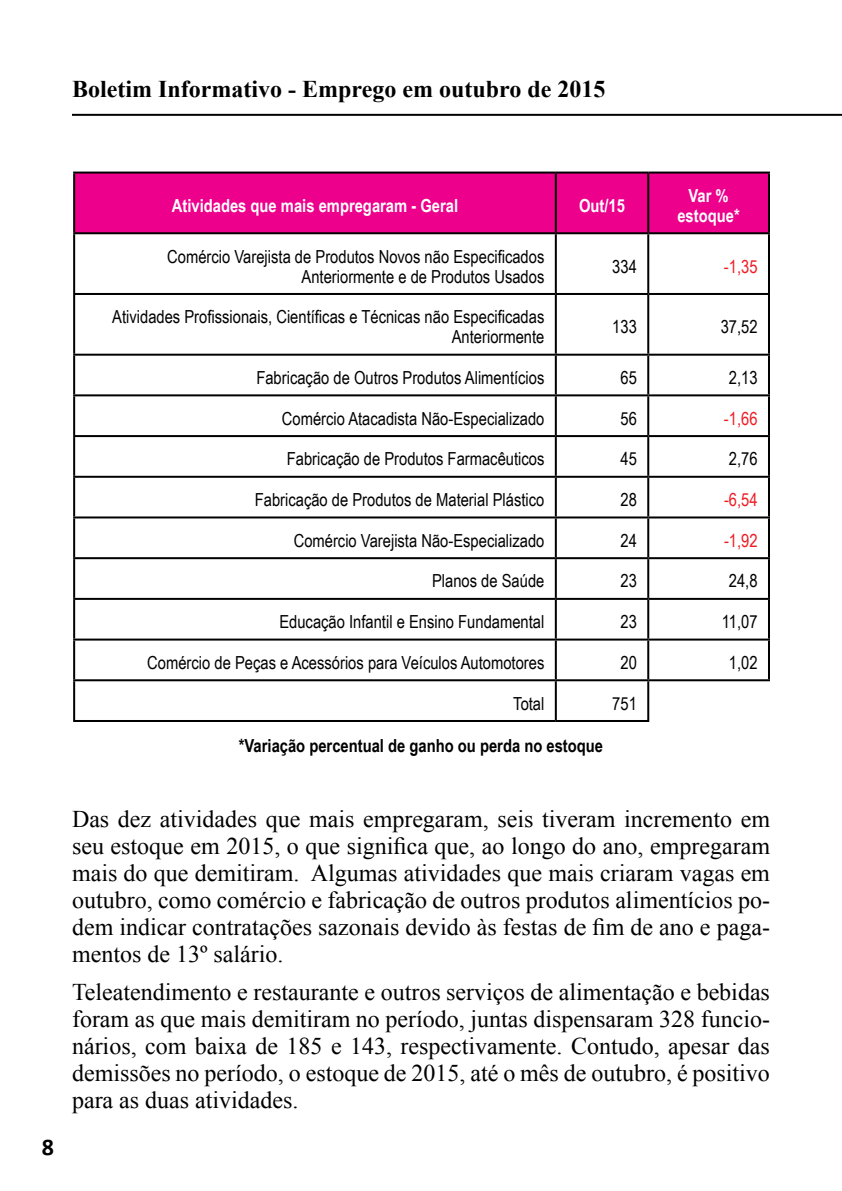
<style>
.page{position:relative;width:842px;height:1191px;background:#fff}
.page>*{position:absolute;margin:0;border:0;box-sizing:border-box;transform-origin:0 0}
.t1{font:24px/27px "Times New Roman";color:#000;text-align:justify}
.t2{font:700 24px "Times New Roman";color:#000}
.t3{font:700 24px "Calibri";color:#000}
.t4{font:18px/20px "Arial Narrow";color:#000;text-align:right}
.t5{font:700 18px/20px "Arial Narrow";color:#fff;text-align:center}
.t6{font:700 18px "Arial Narrow";color:#000}
.t7{font:18px "Arial Narrow";color:#ed1d24}
</style>
<div class="page">
<hr style="left:72px;top:114px;width:770px;height:2px;background:#000">
<div style="left:75px;top:173px;width:693px;height:59px;background:#ec008c"></div>
<svg style="left:75px;top:234px;width:694px;height:487px"></svg>
<svg style="left:75px;top:295px;width:693px;height:384px"></svg>
<hr style="left:73px;top:171px;width:483px;height:2px;background:#000">
<hr style="left:73px;top:173px;width:2px;height:59px;background:#000">
<hr style="left:556px;top:171px;width:92px;height:2px;background:#000">
<hr style="left:555px;top:173px;width:2px;height:59px;background:#000">
<hr style="left:648px;top:171px;width:122px;height:2px;background:#000">
<hr style="left:647px;top:173px;width:2px;height:59px;background:#000">
<hr style="left:768px;top:173px;width:2px;height:59px;background:#000">
<hr style="left:73px;top:232px;width:483px;height:2px;background:#000">
<hr style="left:73px;top:234px;width:2px;height:59px;background:#000">
<hr style="left:556px;top:232px;width:92px;height:2px;background:#000">
<hr style="left:555px;top:234px;width:2px;height:59px;background:#000">
<hr style="left:648px;top:232px;width:122px;height:2px;background:#000">
<hr style="left:647px;top:234px;width:2px;height:59px;background:#000">
<hr style="left:768px;top:234px;width:2px;height:59px;background:#000">
<hr style="left:73px;top:293px;width:483px;height:2px;background:#000">
<hr style="left:73px;top:295px;width:2px;height:59px;background:#000">
<hr style="left:556px;top:293px;width:92px;height:2px;background:#000">
<hr style="left:555px;top:295px;width:2px;height:59px;background:#000">
<hr style="left:648px;top:293px;width:122px;height:2px;background:#000">
<hr style="left:647px;top:295px;width:2px;height:59px;background:#000">
<hr style="left:768px;top:295px;width:2px;height:59px;background:#000">
<hr style="left:73px;top:354px;width:483px;height:2px;background:#000">
<hr style="left:73px;top:356px;width:2px;height:38px;background:#000">
<hr style="left:556px;top:354px;width:92px;height:2px;background:#000">
<hr style="left:555px;top:356px;width:2px;height:38px;background:#000">
<hr style="left:648px;top:354px;width:122px;height:2px;background:#000">
<hr style="left:647px;top:356px;width:2px;height:38px;background:#000">
<hr style="left:768px;top:356px;width:2px;height:38px;background:#000">
<hr style="left:73px;top:394px;width:483px;height:2px;background:#000">
<hr style="left:73px;top:396px;width:2px;height:39px;background:#000">
<hr style="left:556px;top:394px;width:92px;height:2px;background:#000">
<hr style="left:555px;top:396px;width:2px;height:39px;background:#000">
<hr style="left:648px;top:394px;width:122px;height:2px;background:#000">
<hr style="left:647px;top:396px;width:2px;height:39px;background:#000">
<hr style="left:768px;top:396px;width:2px;height:39px;background:#000">
<hr style="left:73px;top:435px;width:483px;height:2px;background:#000">
<hr style="left:73px;top:437px;width:2px;height:39px;background:#000">
<hr style="left:556px;top:435px;width:92px;height:2px;background:#000">
<hr style="left:555px;top:437px;width:2px;height:39px;background:#000">
<hr style="left:648px;top:435px;width:122px;height:2px;background:#000">
<hr style="left:647px;top:437px;width:2px;height:39px;background:#000">
<hr style="left:768px;top:437px;width:2px;height:39px;background:#000">
<hr style="left:73px;top:476px;width:483px;height:2px;background:#000">
<hr style="left:73px;top:478px;width:2px;height:38px;background:#000">
<hr style="left:556px;top:476px;width:92px;height:2px;background:#000">
<hr style="left:555px;top:478px;width:2px;height:38px;background:#000">
<hr style="left:648px;top:476px;width:122px;height:2px;background:#000">
<hr style="left:647px;top:478px;width:2px;height:38px;background:#000">
<hr style="left:768px;top:478px;width:2px;height:38px;background:#000">
<hr style="left:73px;top:516px;width:483px;height:2px;background:#000">
<hr style="left:73px;top:518px;width:2px;height:39px;background:#000">
<hr style="left:556px;top:516px;width:92px;height:2px;background:#000">
<hr style="left:555px;top:518px;width:2px;height:39px;background:#000">
<hr style="left:648px;top:516px;width:122px;height:2px;background:#000">
<hr style="left:647px;top:518px;width:2px;height:39px;background:#000">
<hr style="left:768px;top:518px;width:2px;height:39px;background:#000">
<hr style="left:73px;top:557px;width:483px;height:2px;background:#000">
<hr style="left:73px;top:559px;width:2px;height:39px;background:#000">
<hr style="left:556px;top:557px;width:92px;height:2px;background:#000">
<hr style="left:555px;top:559px;width:2px;height:39px;background:#000">
<hr style="left:648px;top:557px;width:122px;height:2px;background:#000">
<hr style="left:647px;top:559px;width:2px;height:39px;background:#000">
<hr style="left:768px;top:559px;width:2px;height:39px;background:#000">
<hr style="left:73px;top:598px;width:483px;height:2px;background:#000">
<hr style="left:73px;top:600px;width:2px;height:38px;background:#000">
<hr style="left:556px;top:598px;width:92px;height:2px;background:#000">
<hr style="left:555px;top:600px;width:2px;height:38px;background:#000">
<hr style="left:648px;top:598px;width:122px;height:2px;background:#000">
<hr style="left:647px;top:600px;width:2px;height:38px;background:#000">
<hr style="left:768px;top:600px;width:2px;height:38px;background:#000">
<hr style="left:73px;top:638px;width:483px;height:2px;background:#000">
<hr style="left:73px;top:640px;width:2px;height:39px;background:#000">
<hr style="left:556px;top:638px;width:92px;height:2px;background:#000">
<hr style="left:555px;top:640px;width:2px;height:39px;background:#000">
<hr style="left:648px;top:638px;width:122px;height:2px;background:#000">
<hr style="left:647px;top:640px;width:2px;height:39px;background:#000">
<hr style="left:768px;top:640px;width:2px;height:39px;background:#000">
<hr style="left:73px;top:679px;width:483px;height:2px;background:#000">
<hr style="left:73px;top:681px;width:2px;height:39px;background:#000">
<hr style="left:556px;top:679px;width:92px;height:2px;background:#000">
<hr style="left:555px;top:681px;width:2px;height:39px;background:#000">
<hr style="left:648px;top:679px;width:122px;height:2px;background:#000">
<hr style="left:647px;top:681px;width:2px;height:39px;background:#000">
<hr style="left:73px;top:720px;width:483px;height:2px;background:#000">
<hr style="left:556px;top:720px;width:93px;height:2px;background:#000">
<p class="t2" style="left:72px;top:72px;width:535px">Boletim Informativo - Emprego em outubro de 2015</p>
<p class="t5" style="left:172px;top:195px;width:288px">Atividades que mais empregaram - Geral</p>
<p class="t5" style="left:579px;top:195px;width:47px">Out/15</p>
<p class="t5" style="left:677px;top:185px;width:64px">Var % estoque*</p>
<p class="t4" style="left:167px;top:246px;width:379px">Comércio Varejista de Produtos Novos não Especificados<br>Anteriormente e de Produtos Usados</p>
<p class="t4" style="left:612px;top:255px;width:26px">334</p>
<p class="t7" style="left:724px;top:253px;width:35px">-1,35</p>
<p class="t4" style="left:112px;top:306px;width:434px">Atividades Profissionais, Científicas e Técnicas não Especificadas<br>Anteriormente</p>
<p class="t4" style="left:612px;top:316px;width:26px">133</p>
<p class="t4" style="left:721px;top:316px;width:38px">37,52</p>
<p class="t4" style="left:256px;top:367px;width:289px">Fabricação de Outros Produtos Alimentícios</p>
<p class="t4" style="left:620px;top:367px;width:18px">65</p>
<p class="t4" style="left:729px;top:367px;width:30px">2,13</p>
<p class="t4" style="left:282px;top:408px;width:264px">Comércio Atacadista Não-Especializado</p>
<p class="t4" style="left:620px;top:408px;width:18px">56</p>
<p class="t7" style="left:724px;top:405px;width:35px">-1,66</p>
<p class="t4" style="left:287px;top:448px;width:259px">Fabricação de Produtos Farmacêuticos</p>
<p class="t4" style="left:620px;top:448px;width:18px">45</p>
<p class="t4" style="left:729px;top:448px;width:30px">2,76</p>
<p class="t4" style="left:255px;top:489px;width:291px">Fabricação de Produtos de Material Plástico</p>
<p class="t4" style="left:620px;top:489px;width:18px">28</p>
<p class="t7" style="left:724px;top:486px;width:35px">-6,54</p>
<p class="t4" style="left:294px;top:530px;width:252px">Comércio Varejista Não-Especializado</p>
<p class="t4" style="left:620px;top:530px;width:18px">24</p>
<p class="t7" style="left:724px;top:527px;width:35px">-1,92</p>
<p class="t4" style="left:432px;top:570px;width:114px">Planos de Saúde</p>
<p class="t4" style="left:620px;top:570px;width:18px">23</p>
<p class="t4" style="left:729px;top:570px;width:30px">24,8</p>
<p class="t4" style="left:279px;top:611px;width:267px">Educação Infantil e Ensino Fundamental</p>
<p class="t4" style="left:620px;top:611px;width:18px">23</p>
<p class="t4" style="left:722px;top:611px;width:37px">11,07</p>
<p class="t4" style="left:147px;top:652px;width:399px">Comércio de Peças e Acessórios para Veículos Automotores</p>
<p class="t4" style="left:620px;top:652px;width:18px">20</p>
<p class="t4" style="left:729px;top:652px;width:30px">1,02</p>
<p class="t4" style="left:513px;top:692px;width:33px">Total</p>
<p class="t4" style="left:612px;top:692px;width:26px">751</p>
<p class="t6" style="left:239px;top:732px;width:366px">*Variação percentual de ganho ou perda no estoque</p>
<p class="t3" style="left:42px;top:1132px;width:14px">8</p>
<p class="t1" style="left:72px;top:805px;width:699px">Das dez atividades que mais empregaram, seis tiveram incremento em seu estoque em 2015, o que significa que, ao longo do ano, empregaram mais do que demitiram. Algumas atividades que mais criaram vagas em outubro, como comércio e fabricação de outros produtos alimentícios po&shy;dem indicar contratações sazonais devido às festas de fim de ano e paga&shy;mentos de 13º salário.</p>
<p class="t1" style="left:72px;top:978px;width:699px">Teleatendimento e restaurante e outros serviços de alimentação e bebidas foram as que mais demitiram no período, juntas dispensaram 328 funcio&shy;nários, com baixa de 185 e 143, respectivamente. Contudo, apesar das demissões no período, o estoque de 2015, até o mês de outubro, é positivo para as duas atividades.</p>
</div>
